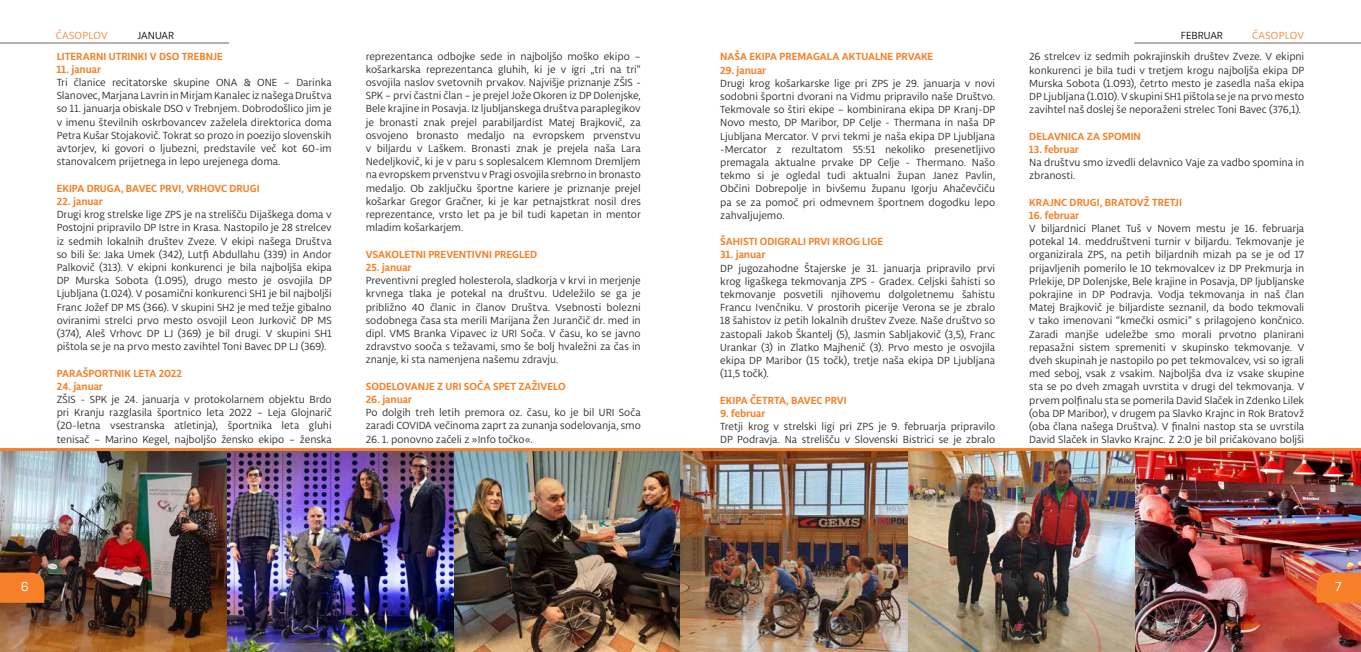
<style>
.page{position:relative;width:1361px;height:652px;background:#fff}
.page>*{position:absolute;margin:0;border:0;box-sizing:border-box;transform-origin:0 0}
.t1{font:300 13px "Antartida";color:#fff}
.t2{font:11px/13.2px "Libertad";letter-spacing:-.005em;color:#232122;text-align:justify}
.t3{font:700 11px "Libertad";color:#f58027}
.t4{font:11px "Libertad";letter-spacing:.025em;color:#f58027}
.t5{font:11px "Libertad";color:#000}
</style>
<div class="page">
<img style="left:0;top:451px;width:1361px;height:201px">
<svg style="left:0;top:573px;width:44px;height:30px"></svg>
<hr style="left:0;top:43px;width:229px;height:1px;background:#666">
<hr style="left:1134px;top:43px;width:227px;height:1px;background:#666">
<svg style="left:1316px;top:573px;width:45px;height:30px"></svg>
<hr style="left:0;top:448px;width:1361px;height:3px;background:#f58027">
<p class="t4" style="left:56px;top:29px;width:53px">ČASOPLOV</p>
<p class="t4" style="left:1252px;top:29px;width:53px">ČASOPLOV</p>
<p class="t3" style="left:720px;top:49px;width:215px">NAŠA EKIPA PREMAGALA AKTUALNE PRVAKE</p>
<p class="t3" style="left:720px;top:62px;width:47px">29. januar</p>
<p class="t2" style="left:720px;top:76px;width:276px">Drugi krog košarkarske lige pri ZPS je 29. januarja v novi sodobni športni dvorani na Vidmu pripravilo naše Društvo.<br>Tekmovale so štiri ekipe – kombinirana ekipa DP Kranj-DP Novo mesto, DP Maribor, DP Celje - Thermana in naša DP Ljubljana Mercator. V prvi tekmi je naša ekipa DP Ljubljana -Mercator z rezultatom 55:51 nekoliko presenetljivo premagala aktualne prvake DP Celje - Thermano. Našo tekmo si je ogledal tudi aktualni župan Janez Pavlin, Občini Dobrepolje in bivšemu županu Igorju Ahačevčiču pa se za pomoč pri odmevnem športnem dogodku lepo zahvaljujemo.</p>
<p class="t3" style="left:720px;top:234px;width:164px">ŠAHISTI ODIGRALI PRVI KROG LIGE</p>
<p class="t3" style="left:720px;top:247px;width:47px">31. januar</p>
<p class="t2" style="left:720px;top:261px;width:276px">DP jugozahodne Štajerske je 31. januarja pripravilo prvi krog ligaškega tekmovanja ZPS - Gradex. Celjski šahisti so tekmovanje posvetili njihovemu dolgoletnemu šahistu Francu Ivenčniku. V prostorih picerije Verona se je zbralo 18 šahistov iz petih lokalnih društev Zveze. Naše društvo so zastopali Jakob Škantelj (5), Jasmin Sabljakovič (3,5), Franc Urankar (3) in Zlatko Majhenič (3). Prvo mesto je osvojila ekipa DP Maribor (15 točk), tretje naša ekipa DP Ljubljana (11,5 točk).</p>
<p class="t3" style="left:720px;top:392px;width:128px">EKIPA ČETRTA, BAVEC PRVI</p>
<p class="t3" style="left:720px;top:406px;width:47px">9. februar</p>
<p class="t2" style="left:720px;top:420px;width:276px">Tretji krog v strelski ligi pri ZPS je 9. februarja pripravilo<br>DP Podravja. Na strelišču v Slovenski Bistrici se je zbralo</p>
<p class="t5" style="left:138px;top:29px;width:38px">JANUAR</p>
<p class="t5" style="left:1181px;top:29px;width:43px">FEBRUAR</p>
<p class="t2" style="left:366px;top:49px;width:276px">reprezentanca odbojke sede in najboljšo moško ekipo – košarkarska reprezentanca gluhih, ki je v igri „tri na tri“ osvojila naslov svetovnih prvakov. Najvišje priznanje ZŠIS - SPK – prvi častni član – je prejel Jože Okoren iz DP Dolenjske, Bele krajine in Posavja. Iz ljubljanskega društva paraplegikov je bronasti znak prejel parabiljardist Matej Brajkovič, za osvojeno bronasto medaljo na evropskem prvenstvu v biljardu v Laškem. Bronasti znak je prejela naša Lara Nedeljkovič, ki je v paru s soplesalcem Klemnom Dremljem na evropskem prvenstvu v Pragi osvojila srebrno in bronasto medaljo. Ob zaključku športne kariere je priznanje prejel košarkar Gregor Gračner, ki je kar petnajstkrat nosil dres reprezentance, vrsto let pa je bil tudi kapetan in mentor mladim košarkarjem.</p>
<p class="t3" style="left:366px;top:247px;width:173px">VSAKOLETNI PREVENTIVNI PREGLED</p>
<p class="t3" style="left:366px;top:260px;width:47px">25. januar</p>
<p class="t2" style="left:366px;top:274px;width:276px">Preventivni pregled holesterola, sladkorja v krvi in merjenje krvnega tlaka je potekal na društvu. Udeležilo se ga je približno 40 članic in članov Društva. Vsebnosti bolezni sodobnega časa sta merili Marijana Žen Jurančič dr. med in dipl. VMS Branka Vipavec iz URI Soča. V času, ko se javno zdravstvo sooča s težavami, smo še bolj hvaležni za čas in znanje, ki sta namenjena našemu zdravju.</p>
<p class="t3" style="left:366px;top:379px;width:202px">SODELOVANJE Z URI SOČA SPET ZAŽIVELO</p>
<p class="t3" style="left:366px;top:392px;width:48px">26. januar</p>
<p class="t2" style="left:366px;top:406px;width:276px">Po dolgih treh letih premora oz. času, ko je bil URI Soča zaradi COVIDA večinoma zaprt za zunanja sodelovanja, smo</p>
<p class="t2" style="left:366px;top:432px;width:169px">26. 1. ponovno začeli z »Info točko«.</p>
<p class="t2" style="left:1029px;top:50px;width:276px">26 strelcev iz sedmih pokrajinskih društev Zveze. V ekipni konkurenci je bila tudi v tretjem krogu najboljša ekipa DP Murska Sobota (1.093), četrto mesto je zasedla naša ekipa DP Ljubljana (1.010). V skupini SH1 pištola se je na prvo mesto zavihtel naš doslej še neporaženi strelec Toni Bavec (376,1).</p>
<p class="t3" style="left:1029px;top:128px;width:113px">DELAVNICA ZA SPOMIN</p>
<p class="t3" style="left:1029px;top:142px;width:51px">13. februar</p>
<p class="t2" style="left:1029px;top:156px;width:276px">Na društvu smo izvedli delavnico Vaje za vadbo spomina in zbranosti.</p>
<p class="t3" style="left:1029px;top:194px;width:154px">KRAJNC DRUGI, BRATOVŽ TRETJI</p>
<p class="t3" style="left:1029px;top:208px;width:51px">16. februar</p>
<p class="t2" style="left:1029px;top:222px;width:276px">V biljardnici Planet Tuš v Novem mestu je 16. februarja potekal 14. meddruštveni turnir v biljardu. Tekmovanje je organizirala ZPS, na petih biljardnih mizah pa se je od 17 prijavljenih pomerilo le 10 tekmovalcev iz DP Prekmurja in Prlekije, DP Dolenjske, Bele krajine in Posavja, DP ljubljanske pokrajine in DP Podravja. Vodja tekmovanja in naš član Matej Brajkovič je biljardiste seznanil, da bodo tekmovali v tako imenovani “kmečki osmici” s prilagojeno končnico.<br>Zaradi manjše udeležbe smo morali prvotno planirani repasažni sistem spremeniti v skupinsko tekmovanje. V dveh skupinah je nastopilo po pet tekmovalcev, vsi so igrali med seboj, vsak z vsakim. Najboljša dva iz vsake skupine sta se po dveh zmagah uvrstita v drugi del tekmovanja. V prvem polfinalu sta se pomerila David Slaček in Zdenko Lilek (oba DP Maribor), v drugem pa Slavko Krajnc in Rok Bratovž (oba člana našega Društva). V finalni nastop sta se uvrstila David Slaček in Slavko Krajnc. Z 2:0 je bil pričakovano boljši</p>
<p class="t3" style="left:57px;top:49px;width:168px">LITERARNI UTRINKI V DSO TREBNJE</p>
<p class="t3" style="left:57px;top:62px;width:46px">11. januar</p>
<p class="t2" style="left:57px;top:76px;width:276px">Tri članice recitatorske skupine ONA &amp; ONE – Darinka Slanovec, Marjana Lavrin in Mirjam Kanalec iz našega Društva so 11. januarja obiskale DSO v Trebnjem. Dobrodošlico jim je v imenu številnih oskrbovancev zaželela direktorica doma Petra Kušar Stojakovič. Tokrat so prozo in poezijo slovenskih avtorjev, ki govori o ljubezni, predstavile več kot 60-im stanovalcem prijetnega in lepo urejenega doma.</p>
<p class="t3" style="left:57px;top:181px;width:204px">EKIPA DRUGA, BAVEC PRVI, VRHOVC DRUGI</p>
<p class="t3" style="left:57px;top:194px;width:48px">22. januar</p>
<p class="t2" style="left:57px;top:208px;width:276px">Drugi krog strelske lige ZPS je na strelišču Dijaškega doma v Postojni pripravilo DP Istre in Krasa. Nastopilo je 28 strelcev iz sedmih lokalnih društev Zveze. V ekipi našega Društva so bili še: Jaka Umek (342), Lutfi Abdullahu (339) in Andor Palkovič (313). V ekipni konkurenci je bila najboljša ekipa DP Murska Sobota (1.095), drugo mesto je osvojila DP Ljubljana (1.024). V posamični konkurenci SH1 je bil najboljši Franc Jožef DP MS (366). V skupini SH2 je med težje gibalno oviranimi strelci prvo mesto osvojil Leon Jurkovič DP MS (374), Aleš Vrhovc DP LJ (369) je bil drugi. V skupini SH1 pištola se je na prvo mesto zavihtel Toni Bavec DP LJ (369).</p>
<p class="t3" style="left:57px;top:365px;width:127px">PARAŠPORTNIK LETA 2022</p>
<p class="t3" style="left:57px;top:379px;width:48px">24. januar</p>
<p class="t2" style="left:57px;top:392px;width:276px">ZŠIS - SPK je 24. januarja v protokolarnem objektu Brdo pri Kranju razglasila športnico leta 2022 – Leja Glojnarič (20-letna vsestranska atletinja), športnika leta gluhi tenisač – Marino Kegel, najboljšo žensko ekipo – ženska</p>
<p class="t1" style="left:21px;top:580px;width:9px">6</p>
<p class="t1" style="left:1335px;top:580px;width:7px">7</p>
</div>
